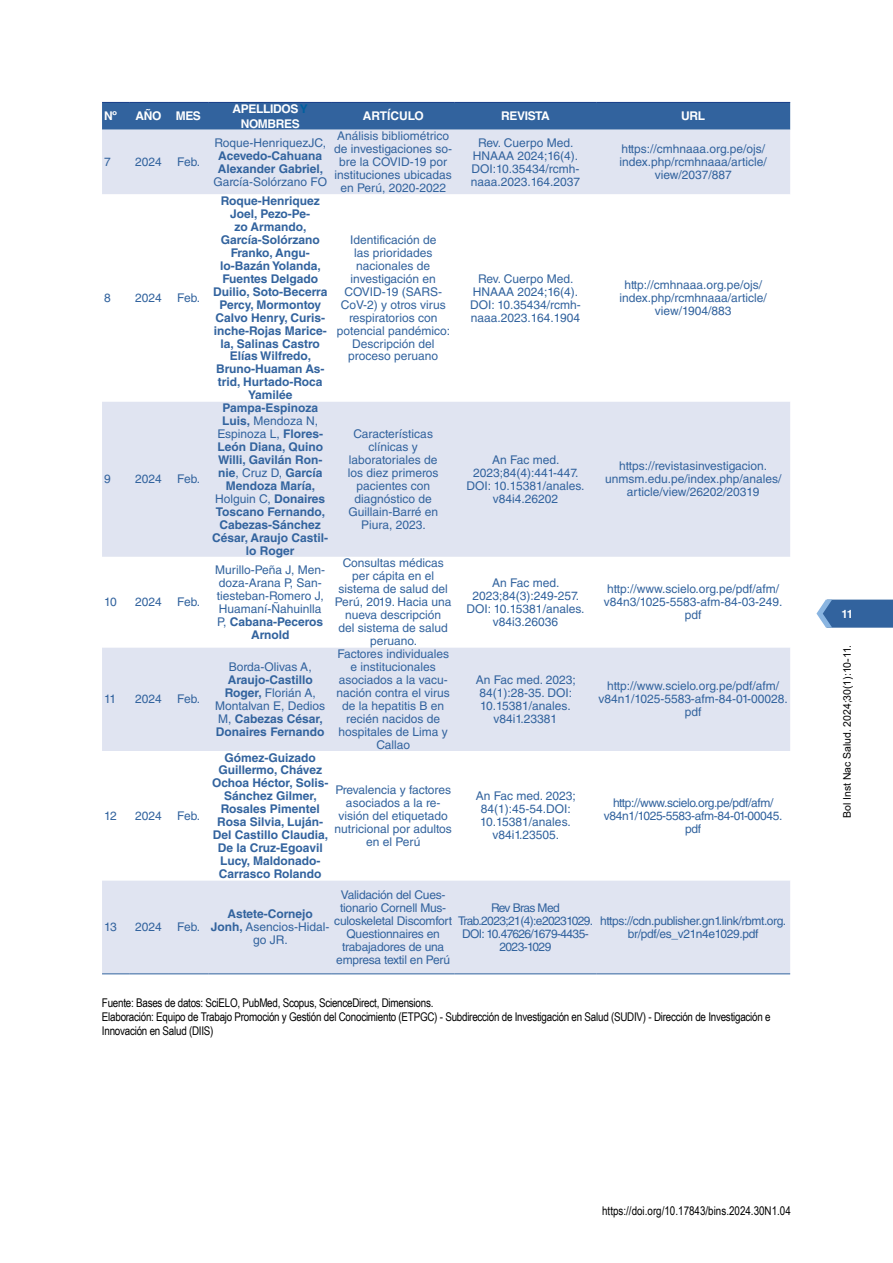
<style>
.page{position:relative;width:893px;height:1263px;background:#fff}
.page>*{position:absolute;margin:0;border:0;box-sizing:border-box;transform-origin:0 0}
.t1{font:12px/12.9px "Helvetica LT Std";color:#32639e;text-align:center}
.t2{font:700 12px/12.9px "Helvetica LT Std";color:#32639e;text-align:center}
.t3{font:12px/14.4px "Arial Narrow";letter-spacing:-.02em;color:#000}
.t4{font:12px/12.9px "Helvetica LT Std";letter-spacing:-.03em;color:#32639e;text-align:center}
.t5{font:12px/12.9px "Helvetica LT Std";letter-spacing:-.02em;color:#32639e;text-align:center}
.t6{font:12px/12.9px "Helvetica LT Std";letter-spacing:-.05em;color:#32639e;text-align:center}
.t7{font:12px "Arial Narrow";color:#000}
.t8{font:700 12px/14.4px "Helvetica LT Std";letter-spacing:-.03em;color:#fff;text-align:center}
.t9{font:700 12px "Helvetica LT Std";color:#fff}
.t10{font:700 11.4px "Helvetica LT Std";color:#fff}
.t11{font:10.5px "Arial";letter-spacing:-.005em;color:#000}
.s1{color:#0060a0}
.s2{font-weight:400}
.s3{font-weight:700}
</style>
<div class="page">
<svg style="left:816px;top:600px;width:77px;height:28px;background:#4875aa"></svg>
<div style="left:102px;top:130px;width:688px;height:843px;background:#e0e4f1"></div>
<svg style="left:102px;top:194px;width:688px;height:686px"></svg>
<div style="left:102px;top:102px;width:688px;height:28px;background:#32639e"></div>
<hr style="left:129px;top:102px;width:39px;height:1px;background:#143c88">
<hr style="left:168px;top:102px;width:41px;height:1px;background:#143c88">
<hr style="left:209px;top:102px;width:123px;height:1px;background:#143c88">
<hr style="left:332px;top:102px;width:123px;height:1px;background:#143c88">
<hr style="left:455px;top:102px;width:141px;height:1px;background:#143c88">
<hr style="left:596px;top:102px;width:194px;height:1px;background:#143c88">
<svg style="left:102px;top:973px;width:27px;height:1px"></svg>
<hr style="left:129px;top:973px;width:39px;height:1px;background:#32639e">
<hr style="left:168px;top:973px;width:41px;height:1px;background:#32639e">
<hr style="left:209px;top:973px;width:123px;height:1px;background:#32639e">
<hr style="left:332px;top:973px;width:123px;height:1px;background:#32639e">
<hr style="left:455px;top:973px;width:141px;height:1px;background:#32639e">
<hr style="left:596px;top:973px;width:194px;height:1px;background:#32639e">
<p class="t8" style="left:104px;top:109px;width:14px">Nº</p>
<p class="t8" style="left:136px;top:109px;width:67px">AÑO MES</p>
<p class="t8" style="left:233px;top:102px;width:77px">APELLIDOS <span class="s1">Y<br></span>NOMBRES</p>
<p class="t9" style="left:363px;top:109px;width:63px">ARTÍCULO</p>
<p class="t8" style="left:501px;top:109px;width:50px">REVISTA</p>
<p class="t8" style="left:681px;top:109px;width:25px">URL</p>
<p class="t1" style="left:104px;top:156px;width:8px">7</p>
<p class="t1" style="left:135px;top:156px;width:28px">2024</p>
<p class="t1" style="left:177px;top:156px;width:25px">Feb.</p>
<p class="t1" style="left:334px;top:130px;width:119px">Análisis bibliométrico de investigaciones so&shy;bre la COVID-19 por instituciones ubicadas en Perú, 2020-2022</p>
<p class="t1" style="left:471px;top:136px;width:111px">Rev. Cuerpo Med.<br>HNAAA 2024;16(4).<br>DOI:10.35434/rcmh&shy;naaa.2023.164.2037</p>
<p class="t1" style="left:620px;top:143px;width:149px">https://cmhnaaa.org.pe/ojs/ index.php/rcmhnaaa/article/ view/2037/887</p>
<p class="t1" style="left:214px;top:136px;width:113px">Roque-HenriquezJC,</p>
<p class="t2" style="left:218px;top:149px;width:107px;text-align:left">Acevedo-Cahuana<br>Alexander Gabriel,</p>
<p class="t1" style="left:213px;top:175px;width:115px">García-Solórzano FO</p>
<p class="t1" style="left:104px;top:292px;width:8px">8</p>
<p class="t1" style="left:135px;top:292px;width:28px">2024</p>
<p class="t1" style="left:177px;top:292px;width:25px">Feb.</p>
<p class="t1" style="left:104px;top:473px;width:8px">9</p>
<p class="t1" style="left:135px;top:473px;width:28px">2024</p>
<p class="t1" style="left:177px;top:473px;width:25px">Feb.</p>
<p class="t1" style="left:104px;top:596px;width:14px">10</p>
<p class="t1" style="left:135px;top:596px;width:28px">2024</p>
<p class="t1" style="left:177px;top:596px;width:25px">Feb.</p>
<p class="t1" style="left:104px;top:693px;width:13px">11</p>
<p class="t1" style="left:135px;top:693px;width:28px">2024</p>
<p class="t1" style="left:177px;top:693px;width:25px">Feb.</p>
<p class="t1" style="left:104px;top:809px;width:14px">12</p>
<p class="t1" style="left:135px;top:809px;width:28px">2024</p>
<p class="t1" style="left:177px;top:809px;width:25px">Feb.</p>
<p class="t1" style="left:104px;top:920px;width:14px">13</p>
<p class="t1" style="left:135px;top:920px;width:28px">2024</p>
<p class="t1" style="left:177px;top:920px;width:25px">Feb.</p>
<p class="t2" style="left:213px;top:194px;width:116px">Roque-Henriquez<br>Joel, Pezo-Pe-<br>zo Armando,<br>García-Solórzano<br>Franko, Angu&shy;lo-Bazán Yolanda,<br>Fuentes Delgado<br>Duilio, Soto-Becerra<br>Percy, Mormontoy<br>Calvo Henry, Curis&shy;inche-Rojas Marice&shy;la, Salinas Castro<br>Elías Wilfredo,<br>Bruno-Huaman As&shy;trid, Hurtado-Roca<br>Yamilée</p>
<p class="t1" style="left:337px;top:233px;width:115px">Identificación de<br>las prioridades nacionales de investigación en<br>COVID-19 (SARS-<br>CoV-2) y otros virus respiratorios con potencial pandémico:<br>Descripción del proceso peruano</p>
<p class="t2" style="left:212px;top:401px;width:117px">Pampa-Espinoza<br>Luis, <span class="s2">Mendoza N,<br>Espinoza L,</span> Flores-<br>León Diana, Quino<br>Willi, Gavilán Ron&shy;nie<span class="s2">, Cruz D,</span> García<br>Mendoza María,<br><span class="s2">Holguin C,</span> Donaires<br>Toscano Fernando,<br>Cabezas-Sánchez<br>César, Araujo Castil&shy;lo Roger</p>
<p class="t1" style="left:348px;top:427px;width:92px">Características clínicas y laboratoriales de los diez primeros pacientes con diagnóstico de<br>Guillain-Barré en<br>Piura, 2023.</p>
<p class="t1" style="left:215px;top:563px;width:111px">Murillo-Peña J, Men&shy;doza-Arana P, San&shy;tiesteban-Romero J,<br>Huamaní-Ñahuinlla<br>P, <span class="s3">Cabana-Peceros<br>Arnold</span></p>
<p class="t1" style="left:335px;top:557px;width:118px">Consultas médicas per cápita en el sistema de salud del<br>Perú, 2019. Hacia una nueva descripción<br>del sistema de salud peruano.</p>
<p class="t1" style="left:336px;top:647px;width:115px">Factores individuales e institucionales asociados a la vacu&shy;nación contra el virus de la hepatitis B en recién nacidos de hospitales de Lima y<br>Callao</p>
<p class="t1" style="left:229px;top:660px;width:84px">Borda-Olivas A,</p>
<p class="t2" style="left:215px;top:673px;width:112px">Araujo-Castillo<br>Roger, <span class="s2">Florián A,<br>Montalvan E, Dedios<br>M,</span> Cabezas César,<br>Donaires Fernando</p>
<p class="t1" style="left:470px;top:272px;width:112px">Rev. Cuerpo Med.<br>HNAAA 2024;16(4).<br>DOI: 10.35434/rcmh&shy;naaa.2023.164.1904</p>
<p class="t1" style="left:620px;top:279px;width:149px">http://cmhnaaa.org.pe/ojs/ index.php/rcmhnaaa/article/ view/1904/883</p>
<p class="t1" style="left:466px;top:453px;width:120px">An Fac med.<br>2023;84(4):441-447.<br>DOI: 10.15381/anales. v84i4.26202</p>
<p class="t1" style="left:605px;top:460px;width:178px">https://revistasinvestigacion. unmsm.edu.pe/index.php/anales/ article/view/26202/20319</p>
<p class="t1" style="left:466px;top:576px;width:120px">An Fac med.<br>2023;84(3):249-257.<br>DOI: 10.15381/anales. v84i3.26036</p>
<p class="t1" style="left:604px;top:583px;width:180px">http://www.scielo.org.pe/pdf/afm/ v84n3/1025-5583-afm-84-03-249. pdf</p>
<p class="t1" style="left:476px;top:673px;width:102px">An Fac med. 2023;<br>84(1):28-35. DOI:<br>10.15381/anales. v84i1.23381</p>
<p class="t1" style="left:598px;top:680px;width:191px">http://www.scielo.org.pe/pdf/afm/ v84n1/1025-5583-afm-84-01-00028. pdf</p>
<p class="t2" style="left:212px;top:751px;width:118px">Gómez-Guizado<br>Guillermo, Chávez<br>Ochoa Héctor, Solis-<br>Sánchez Gilmer,<br>Rosales Pimentel<br>Rosa Silvia, Luján-<br>Del Castillo Claudia,<br>De la Cruz-Egoavil<br>Lucy, Maldonado-<br>Carrasco Rolando</p>
<p class="t1" style="left:335px;top:783px;width:119px">Prevalencia y factores asociados a la re&shy;visión del etiquetado nutricional por adultos en el Perú</p>
<p class="t1" style="left:476px;top:790px;width:102px">An Fac med. 2023;<br>84(1):45-54.DOI:<br>10.15381/anales. v84i1.23505.</p>
<p class="t4" style="left:604px;top:796px;width:180px">http://www.scielo.org.pe/pdf/afm/ v84n1/1025-5583-afm-84-01-00045. pdf</p>
<p class="t5" style="left:334px;top:888px;width:119px">Validación del Cues&shy;tionario Cornell Mus&shy;culoskeletal Discomfort<br>Questionnaires en trabajadores de una empresa textil en Perú</p>
<p class="t6" style="left:458px;top:901px;width:137px">Rev Bras Med<br>Trab.2023;21(4):e20231029.<br>DOI: 10.47626/1679-4435-<br>2023-1029</p>
<p class="t1" style="left:211px;top:907px;width:120px"><span class="s3">Astete-Cornejo<br>Jonh,</span> Asencios-Hidal&shy;go JR.</p>
<p class="t4" style="left:600px;top:914px;width:187px">https://cdn.publisher.gn1.link/rbmt.org. br/pdf/es_v21n4e1029.pdf</p>
<p class="t3" style="left:102px;top:995px;width:670px">Fuente: Bases de datos: SciELO, PubMed, Scopus, ScienceDirect, Dimensions.<br>Elaboración: Equipo de Trabajo Promoción y Gestión del Conocimiento (ETPGC) - Subdirección de Investigación en Salud (SUDIV) - Dirección de Investigación e<br>Innovación en Salud (DIIS)</p>
<p class="t10" style="left:841px;top:607px;width:13px">11</p>
<p class="t11" style="left:840px;top:818px;width:175px;rotate:-90deg">Bol Inst Nac Salud. 2024;30(1):10-11.</p>
<p class="t7" style="left:602px;top:1202px;width:190px">https://doi.org/10.17843/bins.2024.30N1.04</p>
</div>
